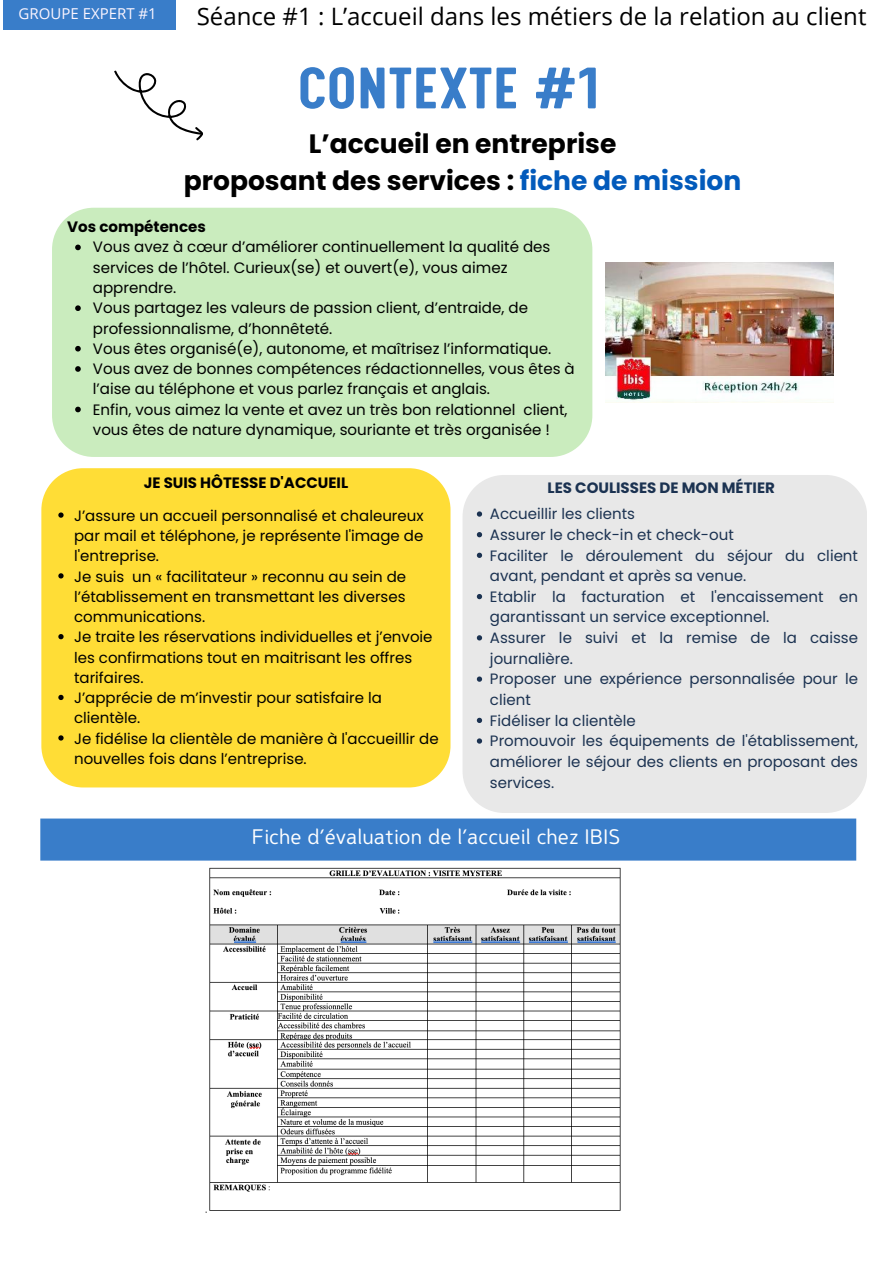
<style>
.page{position:relative;width:893px;height:1264px;background:#fff}
.page>*{position:absolute;margin:0;border:0;box-sizing:border-box;transform-origin:0 0}
.t1{font:700 66px "Calps";letter-spacing:.02em;color:#397dc9}
.t2{font:700 26.55px/37.2px "Poppins";color:#000;text-align:center}
.t3{font:24px "Open Sans";color:#000}
.t4{font:21px "Caldina";color:#fff}
.t5{font:15px/20.2px "Poppins";color:#000}
.t6{font:15px/20.7px "Poppins";color:#1b3251}
.t7{font:700 15px "Poppins";color:#000}
.t8{font:700 15px "Poppins";color:#1b3251}
.t9{font:15px "Open Sans";color:#fbf5ff}
.s1{color:#025abb}
</style>
<div class="page">
<div style="left:41px;top:468px;width:409px;height:319px;background:#ffdd36"></div>
<div style="left:462px;top:475px;width:404px;height:338px;background:#e8e8e8"></div>
<div style="left:52px;top:208px;width:540px;height:249px;background:#caecbe"></div>
<img style="left:605px;top:263px;width:228px;height:139px">
<svg style="left:75px;top:244px;width:6px;height:6px"></svg>
<svg style="left:75px;top:305px;width:6px;height:6px"></svg>
<svg style="left:75px;top:346px;width:6px;height:5px"></svg>
<svg style="left:75px;top:366px;width:6px;height:6px"></svg>
<svg style="left:75px;top:406px;width:6px;height:6px"></svg>
<svg style="left:58px;top:512px;width:6px;height:5px"></svg>
<svg style="left:58px;top:573px;width:6px;height:5px"></svg>
<svg style="left:58px;top:634px;width:6px;height:5px"></svg>
<svg style="left:58px;top:694px;width:6px;height:6px"></svg>
<svg style="left:58px;top:735px;width:6px;height:5px"></svg>
<svg style="left:477px;top:511px;width:5px;height:5px"></svg>
<svg style="left:477px;top:532px;width:5px;height:5px"></svg>
<svg style="left:477px;top:552px;width:5px;height:6px"></svg>
<svg style="left:477px;top:594px;width:5px;height:5px"></svg>
<svg style="left:477px;top:635px;width:5px;height:5px"></svg>
<svg style="left:477px;top:676px;width:5px;height:5px"></svg>
<svg style="left:477px;top:717px;width:5px;height:6px"></svg>
<svg style="left:477px;top:738px;width:5px;height:5px"></svg>
<svg style="left:114px;top:70px;width:89px;height:71px"></svg>
<div style="left:3px;top:0;width:172px;height:30px;background:#397dc9"></div>
<img style="left:205px;top:867px;width:416px;height:345px">
<div style="left:40px;top:818px;width:817px;height:43px;background:#397dc9"></div>
<p class="t9" style="left:19px;top:3px;width:140px">GROUPE EXPERT #1</p>
<p class="t3" style="left:197px;top:-1px;width:671px">Séance #1 : L’accueil dans les métiers de la relation au client</p>
<p class="t1" style="left:298px;top:61px;width:302px">CONTEXTE #1</p>
<p class="t2" style="left:184px;top:125px;width:559px">L’accueil en entreprise<br>proposant des services : <span class="s1">fiche de mission</span></p>
<h3 class="t7" style="left:67px;top:216px;width:140px">Vos compétences</h3>
<p class="t5" style="left:93px;top:237px;width:459px">Vous avez à cœur d’améliorer continuellement la qualité des services de l’hôtel. Curieux(se) et ouvert(e), vous aimez apprendre.</p>
<h1 class="t5" style="left:93px;top:298px;width:436px">Vous partagez les valeurs de passion client, d’entraide, de professionnalisme, d’honnêteté.</h1>
<h2 class="t5" style="left:93px;top:338px;width:460px">Vous êtes organisé(e), autonome, et maîtrisez l’informatique.</h2>
<p class="t5" style="left:93px;top:358px;width:483px">Vous avez de bonnes compétences rédactionnelles, vous êtes à l’aise au téléphone et vous parlez français et anglais.</p>
<p class="t5" style="left:93px;top:399px;width:476px">Enfin, vous aimez la vente et avez un très bon relationnel client, vous êtes de nature dynamique, souriante et très organisée !</p>
<p class="t7" style="left:144px;top:472px;width:206px">JE SUIS HÔTESSE D'ACCUEIL</p>
<p class="t5" style="left:74px;top:505px;width:351px;text-align:justify">J’assure un accueil personnalisé et chaleureux par mail et téléphone, je représente l'image de l'entreprise.</p>
<p class="t5" style="left:74px;top:566px;width:333px;text-align:justify">Je suis un « facilitateur » reconnu au sein de l’établissement en transmettant les diverses communications.</p>
<p class="t5" style="left:74px;top:627px;width:360px">Je traite les réservations individuelles et j’envoie les confirmations tout en maitrisant les offres tarifaires.</p>
<p class="t5" style="left:74px;top:687px;width:309px">J’apprécie de m’investir pour satisfaire la clientèle.</p>
<h5 class="t5" style="left:74px;top:728px;width:366px">Je fidélise la clientèle de manière à l'accueillir de nouvelles fois dans l’entreprise.</h5>
<p class="t8" style="left:547px;top:477px;width:229px">LES COULISSES DE MON MÉTIER</p>
<p class="t6" style="left:490px;top:503px;width:147px">Accueillir les clients</p>
<p class="t6" style="left:490px;top:524px;width:245px">Assurer le check-in et check-out</p>
<p class="t6" style="left:490px;top:545px;width:369px">Faciliter le déroulement du séjour du client avant, pendant et après sa venue.</p>
<p class="t6" style="left:490px;top:586px;width:369px">Etablir la facturation et l'encaissement en garantissant un service exceptionnel.</p>
<h5 class="t6" style="left:490px;top:627px;width:369px">Assurer le suivi et la remise de la caisse journalière.</h5>
<p class="t6" style="left:490px;top:668px;width:369px">Proposer une expérience personnalisée pour le client</p>
<p class="t6" style="left:490px;top:710px;width:147px">Fidéliser la clientèle</p>
<p class="t6" style="left:490px;top:730px;width:369px;text-align:justify">Promouvoir les équipements de l'établissement, améliorer le séjour des clients en proposant des services.</p>
<h4 class="t4" style="left:252px;top:823px;width:370px">Fiche d’évaluation de l’accueil chez IBIS</h4>
</div>
